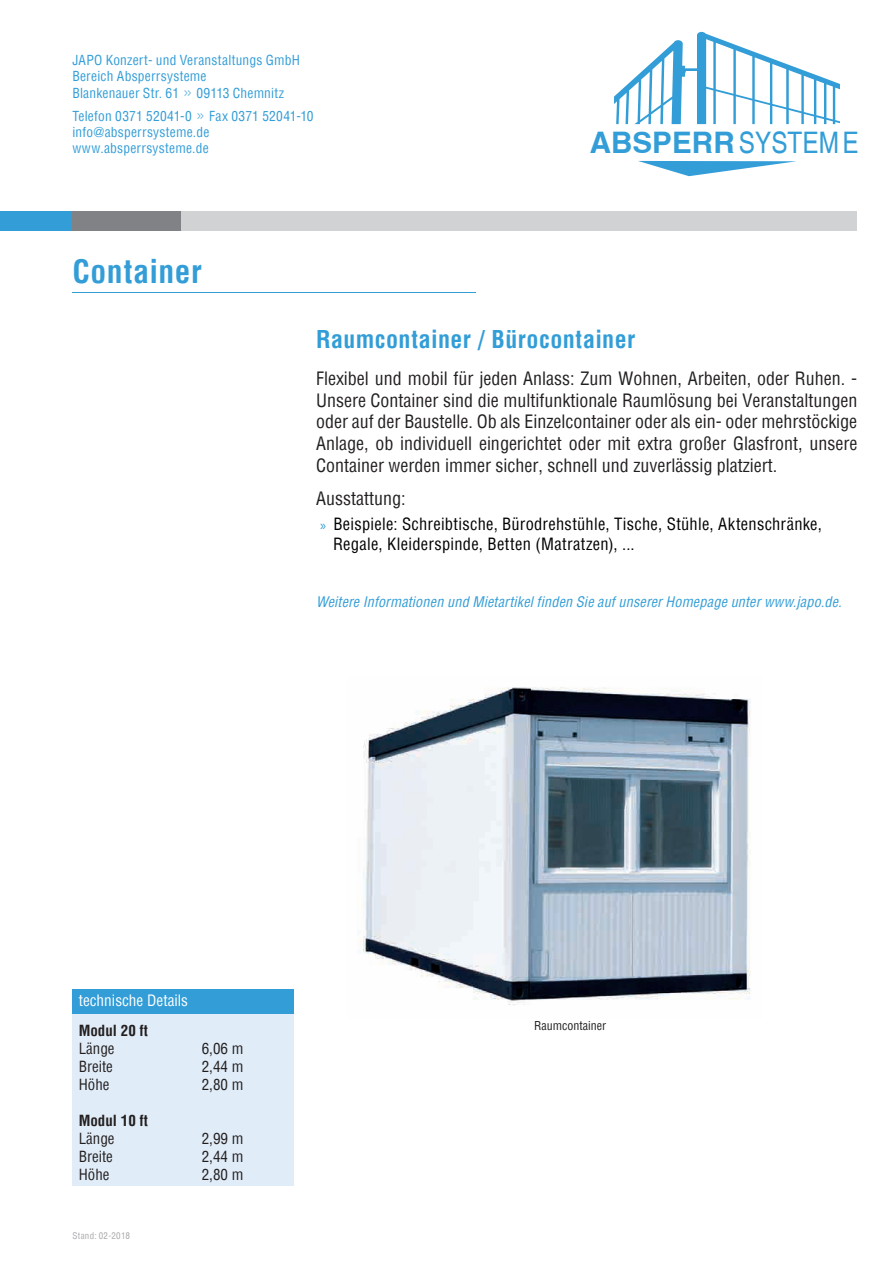
<style>
.page{position:relative;width:893px;height:1263px;background:#fff}
.page>*{position:absolute;margin:0;border:0;box-sizing:border-box;transform-origin:0 0}
.t1{font:700 condensed 31.5px "Helvetica";letter-spacing:.015em;color:#329dd7}
.t2{font:700 29.7px "Helvetica";color:#329dd7}
.t3{font:700 condensed 24px "Helvetica";letter-spacing:.02em;color:#329dd7}
.t4{font:condensed 18px/21.6px "Helvetica";color:#231f20;text-align:justify}
.t5{font:condensed 16.5px/19.8px "Helvetica";letter-spacing:.02em;color:#000}
.t6{font:condensed 15.3px "Helvetica";color:#fff}
.t7{font:condensed 15px "Helvetica";color:#231f20}
.t8{font:700 condensed 15px "Helvetica";color:#231f20}
.t9{font:italic condensed 14.25px "Helvetica";letter-spacing:.01em;color:#329dd7}
.t10{font:condensed 13.5px/16.2px "Helvetica";letter-spacing:.015em;color:#329dd7}
.t11{font:condensed 12px "Helvetica";color:#231f20}
.t12{font:condensed 9px "Helvetica";letter-spacing:.03em;color:#a8a9ad}
.s1{font-size:11.7px}
.s2{font-weight:400;font-stretch:condensed}
.s3{font-family:"Myriad Pro";font-stretch:normal;font-size:14.25px;color:#329dd7}
</style>
<div class="page">
<div style="left:0;top:211px;width:72px;height:20px;background:#329dd7"></div>
<div style="left:72px;top:211px;width:109px;height:20px;background:#808285"></div>
<div style="left:181px;top:211px;width:676px;height:20px;background:#d1d2d4"></div>
<svg style="left:638px;top:161px;width:158px;height:15px"></svg>
<svg style="left:614px;top:32px;width:226px;height:92px"></svg>
<img style="left:358px;top:687px;width:393px;height:318px">
<div style="left:72px;top:1012px;width:221px;height:174px;background:#e0ecf7"></div>
<hr style="left:72px;top:292px;width:404px;height:1px;background:#329dd7">
<div style="left:72px;top:989px;width:221px;height:25px;background:#329dd7"></div>
<p class="t10" style="left:72px;top:52px;width:229px">JAPO Konzert- und Veranstaltungs GmbH<br>Bereich Absperrsysteme<br>Blankenauer Str. 61 <span class="s1">&gt;&gt;</span> 09113 Chemnitz</p>
<p class="t10" style="left:72px;top:107px;width:243px">Telefon 0371 52041-0 <span class="s1">&gt;&gt;</span> Fax 0371 52041-10 info@absperrsysteme.de www.absperrsysteme.de</p>
<h1 class="t1" style="left:72px;top:251px;width:131px">Container</h1>
<h2 class="t2" style="left:590px;top:125px;width:271px">ABSPERR<span class="s2">SYSTEM E</span></h2>
<h3 class="t3" style="left:316px;top:324px;width:321px">Raumcontainer / Bürocontainer</h3>
<p class="t4" style="left:316px;top:368px;width:543px">Flexibel und mobil für jeden Anlass: Zum Wohnen, Arbeiten, oder Ruhen. - Unsere Container sind die multifunktionale Raumlösung bei Veranstaltungen oder auf der Baustelle. Ob als Einzelcontainer oder als ein- oder mehrstöckige Anlage, ob individuell eingerichtet oder mit extra großer Glasfront, unsere Container werden immer sicher, schnell und zuverlässig platziert.</p>
<p class="t4" style="left:316px;top:487px;width:91px">Ausstattung:</p>
<p class="t5" style="left:333px;top:514px;width:490px;text-indent:-13px"><span class="s3">»</span> Beispiele: Schreibtische, Bürodrehstühle, Tische, Stühle, Aktenschränke,<br>Regale, Kleiderspinde, Betten (Matratzen), ...</p>
<p class="t9" style="left:316px;top:593px;width:527px">Weitere Informationen und Mietartikel finden Sie auf unserer Homepage unter www.japo.de.</p>
<p class="t6" style="left:79px;top:991px;width:111px">technische Details</p>
<p class="t8" style="left:79px;top:1021px;width:71px">Modul 20 ft</p>
<p class="t7" style="left:79px;top:1039px;width:37px">Länge</p>
<p class="t7" style="left:202px;top:1039px;width:43px">6,06 m</p>
<p class="t7" style="left:79px;top:1057px;width:36px">Breite</p>
<p class="t7" style="left:202px;top:1057px;width:43px">2,44 m</p>
<p class="t7" style="left:79px;top:1075px;width:32px">Höhe</p>
<p class="t7" style="left:202px;top:1075px;width:43px">2,80 m</p>
<p class="t8" style="left:79px;top:1111px;width:71px">Modul 10 ft</p>
<p class="t7" style="left:79px;top:1129px;width:37px">Länge</p>
<p class="t7" style="left:202px;top:1129px;width:43px">2,99 m</p>
<p class="t7" style="left:79px;top:1147px;width:36px">Breite</p>
<p class="t7" style="left:202px;top:1147px;width:43px">2,44 m</p>
<p class="t7" style="left:79px;top:1165px;width:32px">Höhe</p>
<p class="t7" style="left:202px;top:1165px;width:43px">2,80 m</p>
<p class="t12" style="left:72px;top:1230px;width:59px">Stand: 02-2018</p>
<p class="t11" style="left:534px;top:1018px;width:73px">Raumcontainer</p>
</div>
